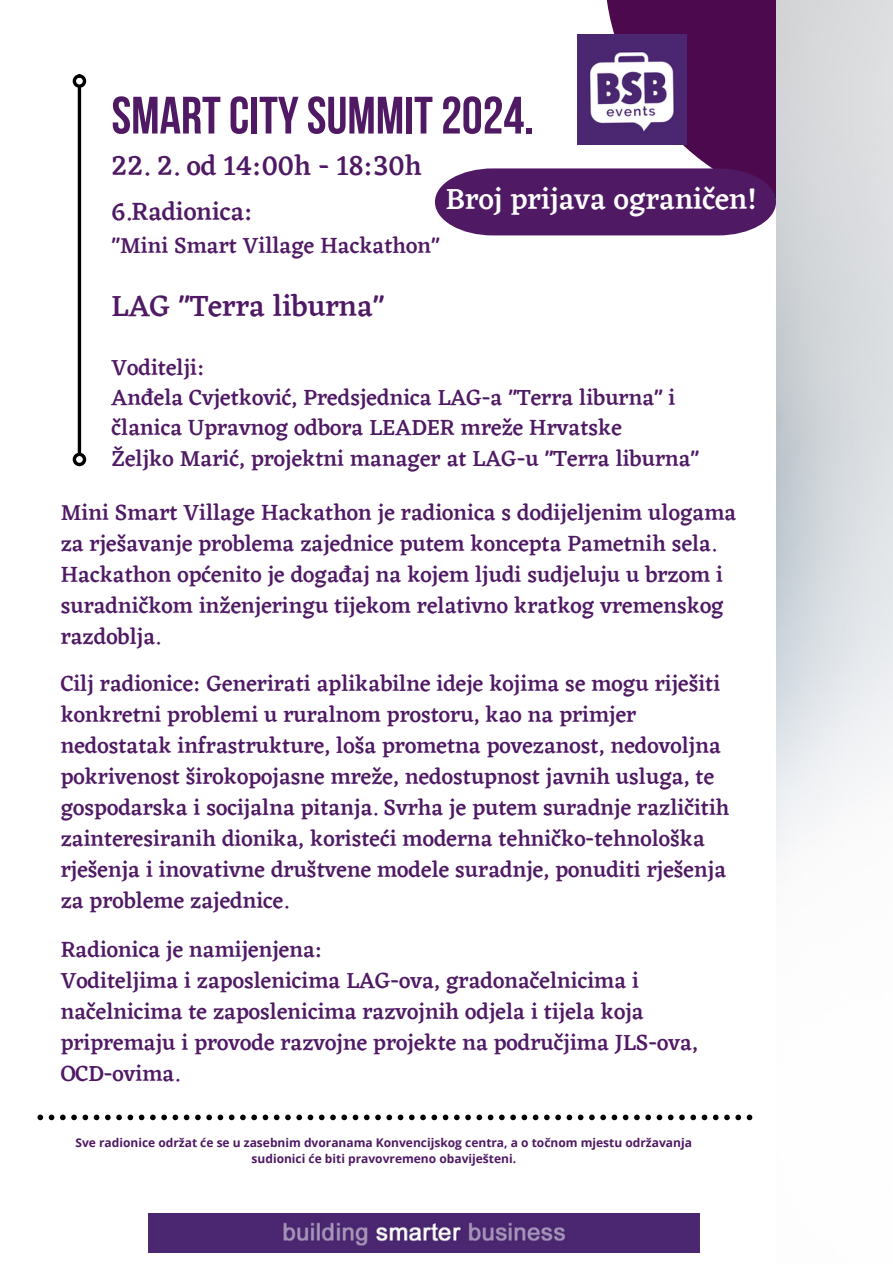
<style>
.page{position:relative;width:893px;height:1264px;background:#fff}
.page>*{position:absolute;margin:0;border:0;box-sizing:border-box;transform-origin:0 0}
.t1{font:700 52.5px "Bebas Neue";color:#4f1964}
.t2{font:500 30px "Eczar";color:#fff}
.t3{font:500 30px "Eczar";color:#4f1964}
.t4{font:500 28.05px "Eczar";color:#4f1964}
.t5{font:500 25.5px "Eczar";color:#4f1964}
.t6{font:500 22.5px/31px "Eczar";color:#4f1964}
.t7{font:700 12px "Open Sans";color:#4f1964}
</style>
<div class="page">
<div style="left:604px;top:0;width:288px;height:210px;background:#4c094d"></div>
<img style="left:776px;top:0;width:116px;height:860px">
<hr style="left:78px;top:88px;width:3px;height:364px;background:#000">
<div style="left:73px;top:452px;width:13px;height:14px;border:3px solid #000;border-radius:50%"></div>
<div style="left:73px;top:74px;width:13px;height:14px;border:3px solid #000;border-radius:50%"></div>
<img style="left:577px;top:35px;width:109px;height:109px">
<img style="left:148px;top:1213px;width:551px;height:39px">
<svg style="left:37px;top:1114px;width:715px;height:6px"></svg>
<svg style="left:435px;top:168px;width:341px;height:67px;background:#59256c"></svg>
<h2 class="t1" style="left:111px;top:94px;width:424px">SMARTCITYSUMMIT2024.</h2>
<p class="t4" style="left:111px;top:149px;width:312px">22. 2. od 14:00h - 18:30h</p>
<h3 class="t5" style="left:111px;top:197px;width:143px">6.Radionica:</h3>
<h2 class="t6" style="left:111px;top:230px;width:329px">"Mini Smart Village Hackathon"</h2>
<h3 class="t3" style="left:111px;top:288px;width:274px">LAG "Terra liburna"</h3>
<p class="t2" style="left:446px;top:181px;width:312px">Broj prijava ograničen!</p>
<p class="t6" style="left:111px;top:352px;width:565px;line-height:30.3px">Voditelji:<br>Anđela Cvjetković, Predsjednica LAG-a "Terra liburna" i članica Upravnog odbora LEADER mreže Hrvatske</p>
<h3 class="t6" style="left:111px;top:442px;width:589px">Željko Marić, projektni manager at LAG-u "Terra liburna"</h3>
<p class="t6" style="left:61px;top:496px;width:677px">Mini Smart Village Hackathon je radionica s dodijeljenim ulogama za rješavanje problema zajednice putem koncepta Pametnih sela.<br>Hackathon općenito je događaj na kojem ljudi sudjeluju u brzom i suradničkom inženjeringu tijekom relativno kratkog vremenskog razdoblja.</p>
<h1 class="t6" style="left:61px;top:667px;width:670px">Cilj radionice: Generirati aplikabilne ideje kojima se mogu riješiti konkretni problemi u ruralnom prostoru, kao na primjer nedostatak infrastrukture, loša prometna povezanost, nedovoljna pokrivenost širokopojasne mreže, nedostupnost javnih usluga, te gospodarska i socijalna pitanja. Svrha je putem suradnje različitih zainteresiranih dionika, koristeći moderna tehničko-tehnološka rješenja i inovativne društvene modele suradnje, ponuditi rješenja za probleme zajednice.</h1>
<h2 class="t6" style="left:61px;top:933px;width:638px">Radionica je namijenjena:<br>Voditeljima i zaposlenicima LAG-ova, gradonačelnicima i načelnicima te zaposlenicima razvojnih odjela i tijela koja pripremaju i provode razvojne projekte na područjima JLS-ova, OCD-ovima.</h2>
<h3 class="t7" style="left:75px;top:1133px;width:618px">Sve radionice održat će se u zasebnim dvoranama Konvencijskog centra, a o točnom mjestu održavanja</h3>
<h3 class="t7" style="left:251px;top:1149px;width:266px">sudionici će biti pravovremeno obaviješteni.</h3>
</div>
